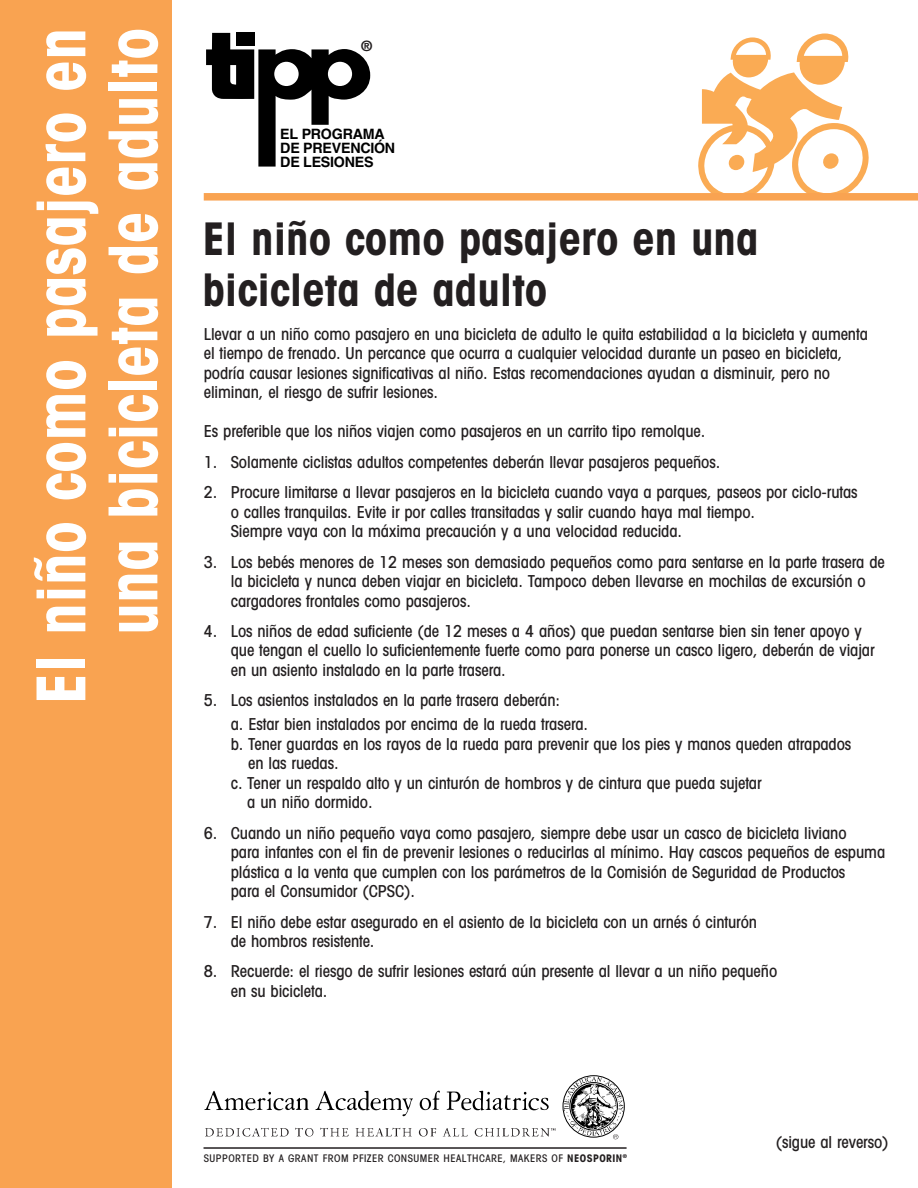
<style>
.page{position:relative;width:918px;height:1188px;background:#fff}
.page>*{position:absolute;margin:0;border:0;box-sizing:border-box;transform-origin:0 0}
.t1{font:700 condensed 67.5px/72px "Avant Garde";color:#fff;text-align:right;scale:.95 1}
.t2{font:700 condensed 45px/51px "Avant Garde";color:#231f20}
.t3{font:500 condensed 16.5px/19.5px "Avant Garde";letter-spacing:-.005em;color:#231f20}
.t4{font:700 14.25px/13.6px "Helvetica";letter-spacing:-.02em;color:#000}
.t5{font:700 14.25px "Helvetica";color:#231f20}
.t6{font:500 condensed 10.5px "Avant Garde";letter-spacing:.045em;color:#231f20}
.s1{font-weight:700}
</style>
<div class="page">
<div style="left:0;top:0;width:172px;height:1188px;background:#f9a351"></div>
<svg style="left:698px;top:33px;width:171px;height:160px"></svg>
<svg style="left:206px;top:33px;width:164px;height:134px"></svg>
<div style="left:236px;top:33px;width:18px;height:13px;background:#000"></div>
<div style="left:204px;top:193px;width:714px;height:8px;background:#f9a351"></div>
<svg style="left:205px;top:1075px;width:420px;height:65px"></svg>
<hr style="left:204px;top:1147px;width:423px;height:2px;background:#231f20">
<h1 class="t1" style="left:31px;top:705px;width:714px;rotate:-90deg">El niño como pasajero en una bicicleta de adulto</h1>
<p class="t5" style="left:362px;top:41px;width:12px">®</p>
<p class="t4" style="left:280px;top:129px;width:116px">EL PROGRAMA<br>DE PREVENCIÓN<br>DE LESIONES</p>
<h2 class="t2" style="left:202px;top:217px;width:558px">El niño como pasajero en una bicicleta de adulto</h2>
<p class="t3" style="left:204px;top:326px;width:666px">Llevar a un niño como pasajero en una bicicleta de adulto le quita estabilidad a la bicicleta y aumenta el tiempo de frenado. Un percance que ocurra a cualquier velocidad durante un paseo en bicicleta, podría causar lesiones significativas al niño. Estas recomendaciones ayudan a disminuir, pero no eliminan, el riesgo de sufrir lesiones.</p>
<p class="t3" style="left:204px;top:423px;width:503px">Es preferible que los niños viajen como pasajeros en un carrito tipo remolque.</p>
<p class="t3" style="left:204px;top:454px;width:518px">1. Solamente ciclistas adultos competentes deberán llevar pasajeros pequeños.</p>
<p class="t3" style="left:231px;top:484px;width:628px;text-indent:-27px">2. Procure limitarse a llevar pasajeros en la bicicleta cuando vaya a parques, paseos por ciclo-rutas o calles tranquilas. Evite ir por calles transitadas y salir cuando haya mal tiempo.<br>Siempre vaya con la máxima precaución y a una velocidad reducida.</p>
<p class="t3" style="left:231px;top:553px;width:656px;text-indent:-27px">3. Los bebés menores de 12 meses son demasiado pequeños como para sentarse en la parte trasera de la bicicleta y nunca deben viajar en bicicleta. Tampoco deben llevarse en mochilas de excursión o cargadores frontales como pasajeros.</p>
<p class="t3" style="left:231px;top:623px;width:645px;text-indent:-27px">4. Los niños de edad suficiente (de 12 meses a 4 años) que puedan sentarse bien sin tener apoyo y que tengan el cuello lo suficientemente fuerte como para ponerse un casco ligero, deberán de viajar en un asiento instalado en la parte trasera.</p>
<p class="t3" style="left:231px;top:690px;width:359px;line-height:24px;text-indent:-27px">5. Los asientos instalados en la parte trasera deberán:<br>a. Estar bien instalados por encima de la rueda trasera.</p>
<p class="t3" style="left:231px;top:736px;width:622px">b. Tener guardas en los rayos de la rueda para prevenir que los pies y manos queden atrapados</p>
<p class="t3" style="left:248px;top:755px;width:92px">en las ruedas.</p>
<p class="t3" style="left:231px;top:775px;width:532px">c. Tener un respaldo alto y un cinturón de hombros y de cintura que pueda sujetar</p>
<p class="t3" style="left:247px;top:794px;width:127px">a un niño dormido.</p>
<p class="t3" style="left:231px;top:825px;width:656px;text-indent:-27px">6. Cuando un niño pequeño vaya como pasajero, siempre debe usar un casco de bicicleta liviano<br>para infantes con el fin de prevenir lesiones o reducirlas al mínimo. Hay cascos pequeños de espuma plástica a la venta que cumplen con los parámetros de la Comisión de Seguridad de Productos<br>para el Consumidor (CPSC).</p>
<p class="t3" style="left:231px;top:913px;width:528px;text-indent:-27px">7. El niño debe estar asegurado en el asiento de la bicicleta con un arnés ó cinturón de hombros resistente.</p>
<p class="t3" style="left:231px;top:963px;width:548px;text-indent:-27px">8. Recuerde: el riesgo de sufrir lesiones estará aún presente al llevar a un niño pequeño en su bicicleta.</p>
<p class="t6" style="left:204px;top:1155px;width:425px">SUPPORTED BY A GRANT FROM PFIZER CONSUMER HEALTHCARE, MAKERS OF <span class="s1">NEOSPORIN</span><sup>®</sup></p>
<p class="t3" style="left:776px;top:1134px;width:114px">(sigue al reverso)</p>
</div>
